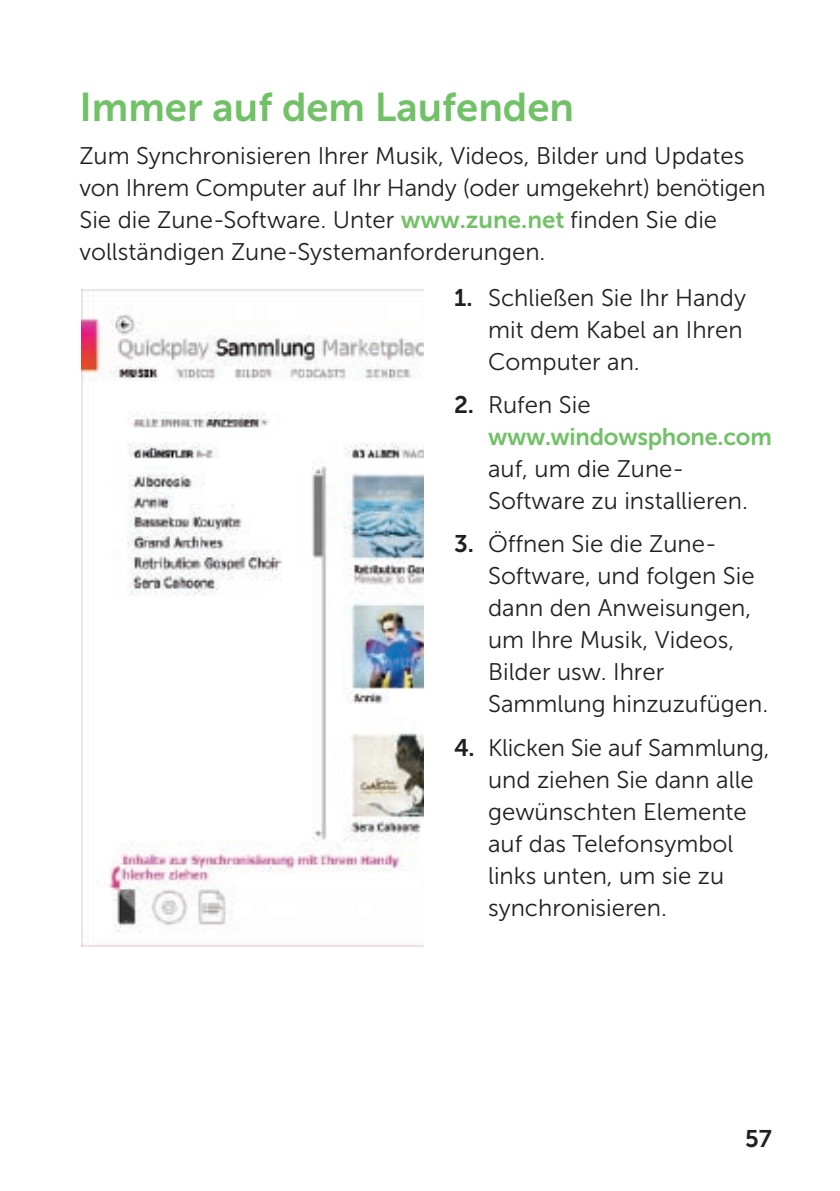
<style>
.page{position:relative;width:840px;height:1191px;background:#fff}
.page>*{position:absolute;margin:0;border:0;box-sizing:border-box;transform-origin:0 0}
.t1{font:40px "Museo Sans For Dell 700";color:#71c167}
.t2{font:24px/32px "Museo Sans For Dell 300";color:#231f20}
.t3{font:24px "Museo Sans For Dell 700";letter-spacing:-.01em;color:#71c167}
.t4{font:24px "Museo Sans For Dell 700";color:#231f20}
.s1{font-family:"Museo Sans For Dell 700";color:#73c167}
.s2{font-family:"Museo Sans For Dell 700"}
</style>
<div class="page">
<img style="left:81px;top:290px;width:342px;height:656px">
<h1 class="t1" style="left:79px;top:85px;width:496px">Immer auf dem Laufenden</h1>
<p class="t2" style="left:79px;top:140px;width:687px">Zum Synchronisieren Ihrer Musik, Videos, Bilder und Updates von Ihrem Computer auf Ihr Handy (oder umgekehrt) benötigen Sie die Zune-Software. Unter <span class="s1">www.zune.net</span> finden Sie die vollständigen Zune-Systemanforderungen.</p>
<p class="t2" style="left:488px;top:281px;width:259px;text-indent:-34px"><span class="s2">1.</span> Schließen Sie Ihr Handy mit dem Kabel an Ihren<br>Computer an.</p>
<p class="t2" style="left:454px;top:389px;width:138px"><span class="s2">2.</span> Rufen Sie</p>
<p class="t3" style="left:488px;top:423px;width:285px">www.windowsphone.com</p>
<p class="t2" style="left:488px;top:453px;width:261px">auf, um die Zune-<br>Software zu installieren.</p>
<p class="t2" style="left:488px;top:528px;width:281px;text-indent:-34px"><span class="s2">3.</span> Öffnen Sie die Zune-<br>Software, und folgen Sie dann den Anweisungen, um Ihre Musik, Videos,<br>Bilder usw. Ihrer<br>Sammlung hinzuzufügen.</p>
<p class="t2" style="left:488px;top:731px;width:283px;text-indent:-34px"><span class="s2">4.</span> Klicken Sie auf Sammlung, und ziehen Sie dann alle gewünschten Elemente auf das Telefonsymbol links unten, um sie zu synchronisieren.</p>
<p class="t4" style="left:744px;top:1125px;width:28px">57</p>
</div>
